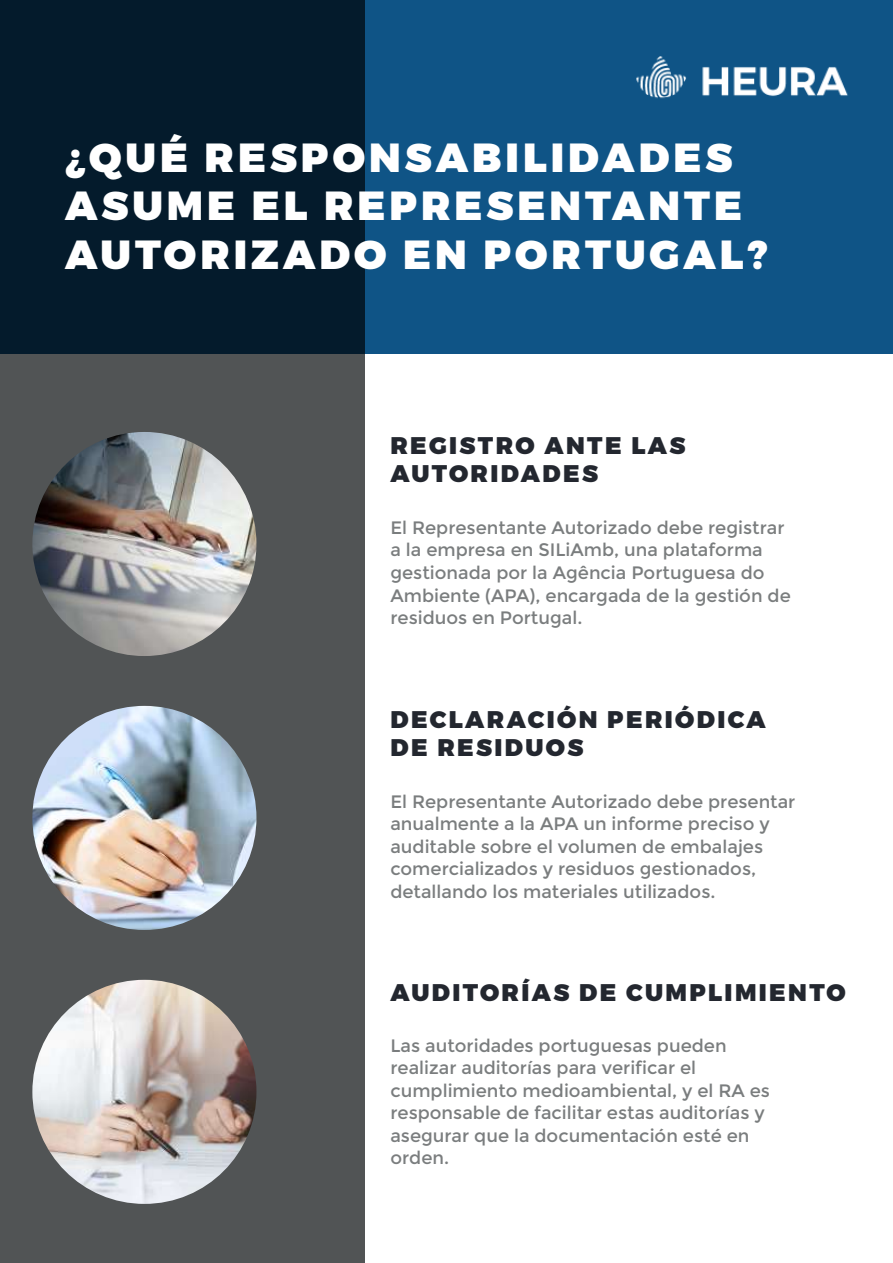
<style>
.page{position:relative;width:893px;height:1263px;background:#fff}
.page>*{position:absolute;margin:0;border:0;box-sizing:border-box;transform-origin:0 0}
.t1{font:900 40.5px/48.6px "Montserrat";letter-spacing:.1em;color:#fff}
.t2{font:900 24px/28.8px "Montserrat";letter-spacing:.1em;color:#23272f}
.t3{font:18px/22.5px "Montserrat";color:#7a7d7e}
</style>
<div class="page">
<div style="left:0;top:0;width:364px;height:1263px;background:#515455"></div>
<svg style="left:0;top:0;width:893px;height:354px;fill:#041b2c"></svg>
<img style="left:32px;top:432px;width:224px;height:224px;border-radius:112px">
<img style="left:32px;top:706px;width:224px;height:224px;border-radius:112px">
<img style="left:32px;top:980px;width:224px;height:224px;border-radius:112px">
<div style="left:553px;top:0;width:340px;height:208px;background:#0f5486"></div>
<h1 class="t1" style="left:65px;top:134px;width:704px">¿QUÉ RESPONSABILIDADES<br>ASUME EL REPRESENTANTE<br>AUTORIZADO EN PORTUGAL?</h1>
<h2 class="t2" style="left:390px;top:431px;width:296px">REGISTRO ANTE LAS<br>AUTORIDADES</h2>
<p class="t3" style="left:390px;top:517px;width:402px">El Representante Autorizado debe registrar a la empresa en SILiAmb, una plataforma gestionada por la Agência Portuguesa do Ambiente (APA), encargada de la gestión de residuos en Portugal.</p>
<h2 class="t2" style="left:390px;top:705px;width:377px">DECLARACIÓN PERIÓDICA<br>DE RESIDUOS</h2>
<p class="t3" style="left:390px;top:790px;width:407px">El Representante Autorizado debe presentar anualmente a la APA un informe preciso y auditable sobre el volumen de embalajes comercializados y residuos gestionados, detallando los materiales utilizados.</p>
<h2 class="t2" style="left:390px;top:979px;width:457px">AUDITORÍAS DE CUMPLIMIENTO</h2>
<p class="t3" style="left:390px;top:1034px;width:381px">Las autoridades portuguesas pueden realizar auditorías para verificar el cumplimiento medioambiental, y el RA es responsable de facilitar estas auditorías y asegurar que la documentación esté en orden.</p>
</div>
